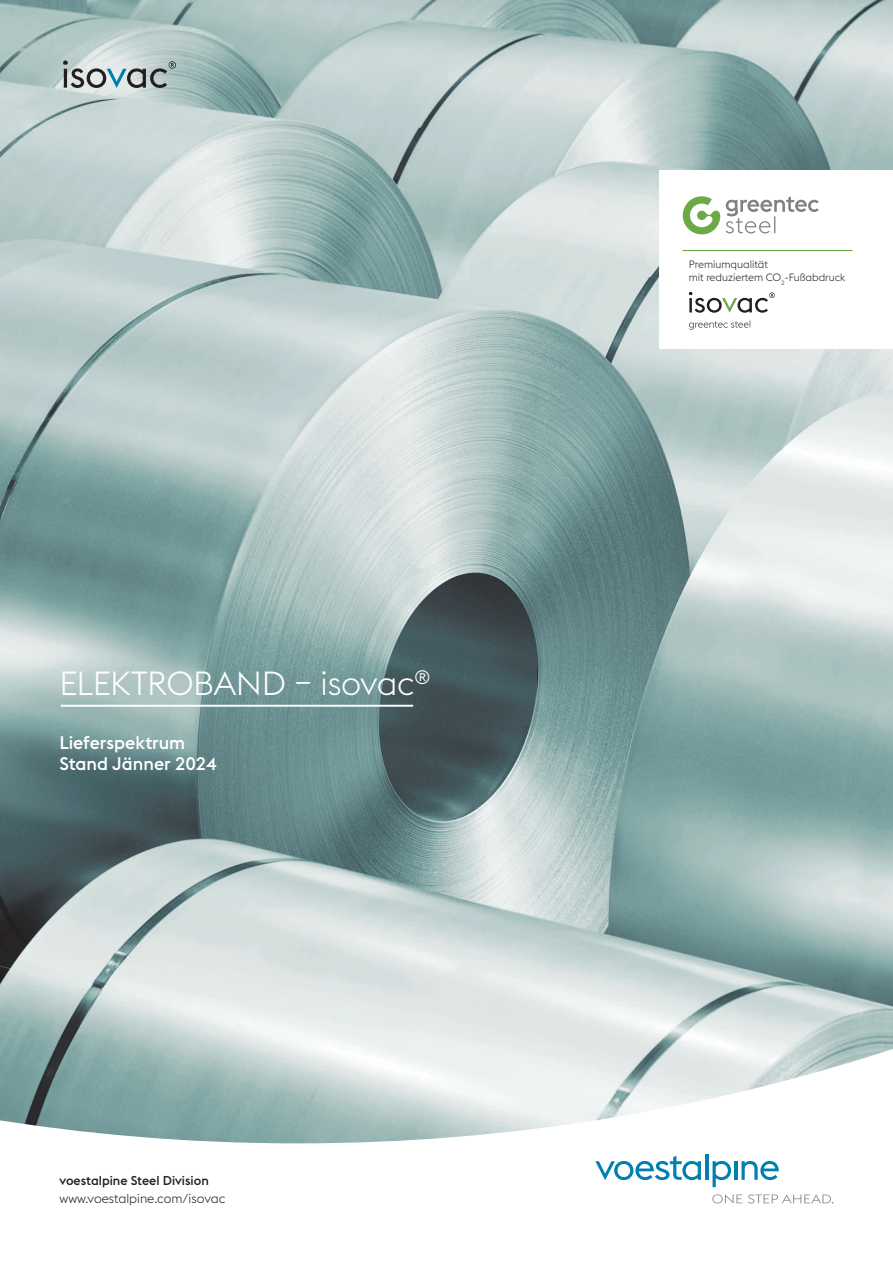
<style>
.page{position:relative;width:893px;height:1263px;background:#fff}
.page>*{position:absolute;margin:0;border:0;box-sizing:border-box;transform-origin:0 0}
.t1{font:300 33px "voestalpine";letter-spacing:-.015em;color:#fff}
.t2{font:500 18px/21px "voestalpine";color:#fff}
.t3{font:300 12.75px "voestalpine";color:#231f20}
.t4{font:500 12.75px "voestalpine";color:#231f20}
.t5{font:300 10.5px/13.5px "voestalpine";color:#231f20}
</style>
<div class="page">
<img style="left:0;top:0;width:893px;height:1042px">
<svg style="left:0;top:1042px;width:893px;height:162px"></svg>
<svg style="left:595px;top:1156px;width:106px;height:24px"></svg>
<hr style="left:705px;top:1154px;width:3px;height:26px;background:#007fb1">
<svg style="left:713px;top:1161px;width:18px;height:26px"></svg>
<hr style="left:734px;top:1161px;width:3px;height:19px;background:#007fb1">
<svg style="left:741px;top:1161px;width:38px;height:19px"></svg>
<svg style="left:712px;top:1194px;width:30px;height:9px"></svg>
<svg style="left:748px;top:1194px;width:85px;height:9px"></svg>
<hr style="left:61px;top:705px;width:352px;height:2px;background:#fff">
<svg style="left:63px;top:60px;width:113px;height:28px;background:#a4b0b0"></svg>
<div style="left:659px;top:170px;width:234px;height:179px;background:#fff"></div>
<svg style="left:683px;top:196px;width:136px;height:38px"></svg>
<hr style="left:682px;top:250px;width:171px;height:1px;background:#6baa47">
<svg style="left:689px;top:292px;width:86px;height:21px"></svg>
<svg style="left:689px;top:321px;width:61px;height:8px"></svg>
<h1 class="t1" style="left:60px;top:665px;width:372px">ELEKTROBAND – isovac<sup>®</sup></h1>
<h2 class="t2" style="left:60px;top:732px;width:159px">Lieferspektrum<br>Stand Jänner 2024</h2>
<p class="t4" style="left:60px;top:1173px;width:151px">voestalpine Steel Division</p>
<p class="t3" style="left:60px;top:1191px;width:167px">www.voestalpine.com/isovac</p>
<p class="t5" style="left:689px;top:257px;width:158px">Premiumqualität<br>mit reduziertem CO<sub>2</sub>-Fußabdruck</p>
</div>
